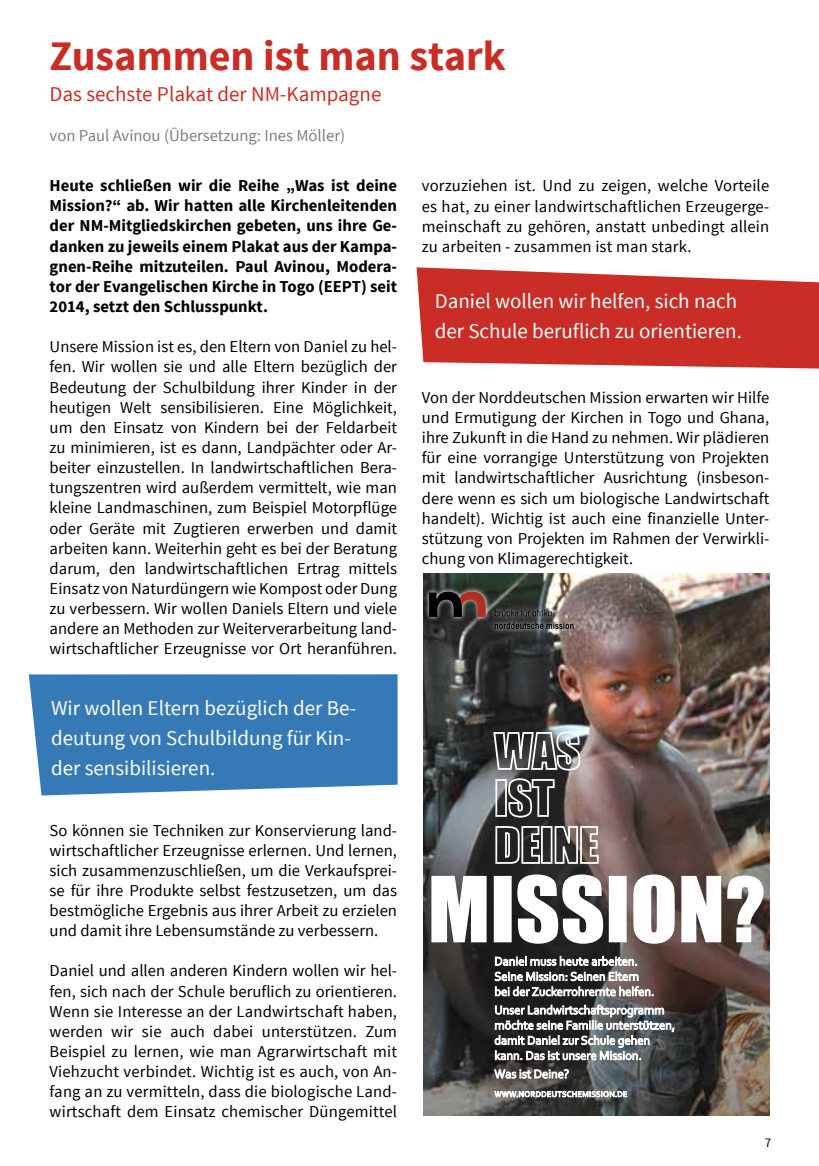
<style>
.page{position:relative;width:819px;height:1166px;background:#fff}
.page>*{position:absolute;margin:0;border:0;box-sizing:border-box;transform-origin:0 0}
.t1{font:700 42px "Source Sans Pro";color:#ca2d26}
.t2{font:21px/30.1px "Source Sans Pro";color:#fff}
.t3{font:21px "Source Sans Pro";color:#ca2d26}
.t4{font:16.62px/20.1px "Source Sans Pro";color:#000;text-align:justify}
.t5{font:700 16.62px/20.1px "Source Sans Pro";color:#000;text-align:justify}
.t6{font:16.62px "Source Sans Pro";color:#817e7b}
.t7{font:13.12px "Source Sans Pro";color:#000}
</style>
<div class="page">
<div style="left:29px;top:674px;width:368px;height:121px;background:#3579b6"></div>
<img style="left:423px;top:574px;width:346px;height:541px">
<svg style="left:494px;top:1090px;width:133px;height:7px"></svg>
<svg style="left:494px;top:1069px;width:74px;height:9px"></svg>
<svg style="left:495px;top:1005px;width:179px;height:55px"></svg>
<svg style="left:495px;top:971px;width:158px;height:25px"></svg>
<svg style="left:495px;top:956px;width:141px;height:9px"></svg>
<svg style="left:494px;top:825px;width:105px;height:40px"></svg>
<svg style="left:492px;top:725px;width:89px;height:93px;background:#6d6c6c"></svg>
<svg style="left:431px;top:874px;width:332px;height:70px"></svg>
<svg style="left:424px;top:587px;width:67px;height:35px"></svg>
<svg style="left:429px;top:592px;width:57px;height:25px"></svg>
<svg style="left:489px;top:605px;width:89px;height:29px;background:#65605e"></svg>
<svg style="left:494px;top:609px;width:57px;height:7px"></svg>
<svg style="left:494px;top:622px;width:79px;height:7px"></svg>
<svg style="left:416px;top:267px;width:403px;height:101px;background:#d0443e"></svg>
<h1 class="t1" style="left:50px;top:30px;width:458px">Zusammen ist man stark</h1>
<p class="t3" style="left:50px;top:81px;width:333px">Das sechste Plakat der NM-Kampagne</p>
<p class="t6" style="left:50px;top:125px;width:297px">von Paul Avinou (Übersetzung: Ines Möller)</p>
<p class="t5" style="left:50px;top:176px;width:349px">Heute schließen wir die Reihe „Was ist deine Mission?“ ab. Wir hatten alle Kirchenleitenden der NM-Mitgliedskirchen gebeten, uns ihre Ge&shy;danken zu jeweils einem Plakat aus der Kampa&shy;gnen-Reihe mitzuteilen. Paul Avinou, Modera&shy;tor der Evangelischen Kirche in Togo (EEPT) seit 2014, setzt den Schlusspunkt.</p>
<p class="t4" style="left:50px;top:337px;width:349px">Unsere Mission ist es, den Eltern von Daniel zu hel&shy;fen. Wir wollen sie und alle Eltern bezüglich der Bedeutung der Schulbildung ihrer Kinder in der heutigen Welt sensibilisieren. Eine Möglichkeit, um den Einsatz von Kindern bei der Feldarbeit zu minimieren, ist es dann, Landpächter oder Ar&shy;beiter einzustellen. In landwirtschaftlichen Bera&shy;tungszentren wird außerdem vermittelt, wie man kleine Landmaschinen, zum Beispiel Motorpflüge oder Geräte mit Zugtieren erwerben und damit arbeiten kann. Weiterhin geht es bei der Beratung darum, den landwirtschaftlichen Ertrag mittels Einsatz von Naturdüngern wie Kompost oder Dung zu verbessern. Wir wollen Daniels Eltern und viele andere an Methoden zur Weiterverarbeitung land&shy;wirtschaftlicher Erzeugnisse vor Ort heranführen.</p>
<p class="t4" style="left:422px;top:176px;width:349px">vorzuziehen ist. Und zu zeigen, welche Vorteile es hat, zu einer landwirtschaftlichen Erzeugerge&shy;meinschaft zu gehören, anstatt unbedingt allein zu arbeiten - zusammen ist man stark.</p>
<p class="t2" style="left:435px;top:286px;width:308px">Daniel wollen wir helfen, sich nach der Schule beruflich zu orientieren.</p>
<p class="t4" style="left:422px;top:387px;width:349px">Von der Norddeutschen Mission erwarten wir Hilfe und Ermutigung der Kirchen in Togo und Ghana, ihre Zukunft in die Hand zu nehmen. Wir plädieren für eine vorrangige Unterstützung von Projekten mit landwirtschaftlicher Ausrichtung (insbeson&shy;dere wenn es sich um biologische Landwirtschaft handelt). Wichtig ist auch eine finanzielle Unter&shy;stützung von Projekten im Rahmen der Verwirkli&shy;chung von Klimagerechtigkeit.</p>
<p class="t2" style="left:51px;top:693px;width:306px">Wir wollen Eltern bezüglich der Be&shy;deutung von Schulbildung für Kin&shy;der sensibilisieren.</p>
<p class="t4" style="left:50px;top:820px;width:349px">So können sie Techniken zur Konservierung land&shy;wirtschaftlicher Erzeugnisse erlernen. Und lernen, sich zusammenzuschließen, um die Verkaufsprei&shy;se für ihre Produkte selbst festzusetzen, um das bestmögliche Ergebnis aus ihrer Arbeit zu erzielen und damit ihre Lebensumstände zu verbessern.</p>
<p class="t4" style="left:50px;top:961px;width:349px">Daniel und allen anderen Kindern wollen wir hel&shy;fen, sich nach der Schule beruflich zu orientieren.<br>Wenn sie Interesse an der Landwirtschaft haben, werden wir sie auch dabei unterstützen. Zum Beispiel zu lernen, wie man Agrarwirtschaft mit Viehzucht verbindet. Wichtig ist es auch, von An&shy;fang an zu vermitteln, dass die biologische Land&shy;wirtschaft dem Einsatz chemischer Düngemittel</p>
<p class="t7" style="left:764px;top:1135px;width:8px">7</p>
</div>
